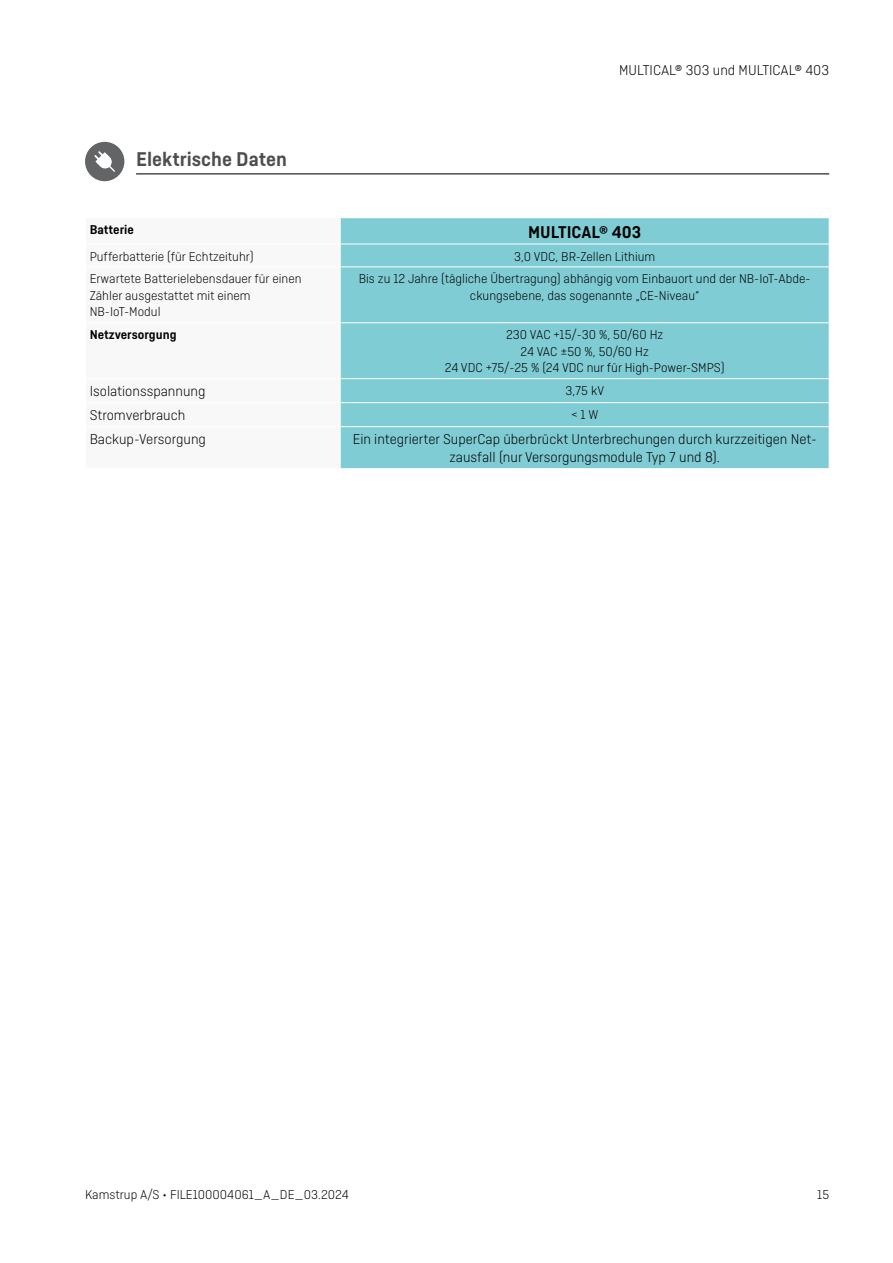
<style>
.page{position:relative;width:893px;height:1263px;background:#fff}
.page>*{position:absolute;margin:0;border:0;box-sizing:border-box;transform-origin:0 0}
.t1{font:600 21px "Ciutadella";color:#4d4d4f}
.t2{font:600 18px "Ciutadella";color:#000}
.t3{font:300 15px/18px "Ciutadella";color:#000;text-align:center}
.t4{font:300 13.5px/16.5px "Ciutadella";color:#000;text-align:center}
.t5{font:600 13.5px "Ciutadella";color:#000}
</style>
<div class="page">
<hr style="left:136px;top:173px;width:693px;height:2px;background:#4d4d4f">
<div style="left:341px;top:218px;width:488px;height:250px;background:#80ccd4"></div>
<hr style="left:340px;top:322px;width:490px;height:1px;background:#fff">
<hr style="left:340px;top:378px;width:490px;height:1px;background:#fff">
<hr style="left:340px;top:402px;width:490px;height:1px;background:#fff">
<svg style="left:340px;top:379px;width:1px;height:47px"></svg>
<hr style="left:340px;top:426px;width:490px;height:1px;background:#fff">
<hr style="left:340px;top:244px;width:490px;height:1px;background:#fff">
<svg style="left:340px;top:218px;width:1px;height:48px"></svg>
<hr style="left:340px;top:266px;width:490px;height:1px;background:#fff">
<svg style="left:82px;top:139px;width:46px;height:45px"></svg>
<div style="left:85px;top:142px;width:39px;height:39px;background:#636466;border-radius:50%"></div>
<svg style="left:94px;top:151px;width:21px;height:21px"></svg>
<h1 class="t1" style="left:136px;top:147px;width:152px">Elektrische Daten</h1>
<p class="t3" style="left:619px;top:61px;width:212px">MULTICAL® 303 und MULTICAL® 403</p>
<p class="t5" style="left:90px;top:222px;width:46px">Batterie</p>
<h2 class="t2" style="left:528px;top:221px;width:115px">MULTICAL® 403</h2>
<p class="t4" style="left:90px;top:248px;width:165px">Pufferbatterie (für Echtzeituhr)</p>
<p class="t4" style="left:514px;top:248px;width:143px">3,0 VDC, BR-Zellen Lithium</p>
<p class="t4" style="left:90px;top:271px;width:213px;text-align:left">Erwartete Batterielebensdauer für einen<br>Zähler ausgestattet mit einem<br>NB-IoT-Modul</p>
<p class="t4" style="left:359px;top:271px;width:453px">Bis zu 12 Jahre (tägliche Übertragung) abhängig vom Einbauort und der NB-IoT-Abde&shy;ckungsebene, das sogenannte „CE-Niveau“</p>
<p class="t5" style="left:90px;top:327px;width:88px">Netzversorgung</p>
<p class="t4" style="left:445px;top:327px;width:281px">230 VAC +15/-30 %, 50/60 Hz<br>24 VAC ±50 %, 50/60 Hz<br>24 VDC +75/-25 % (24 VDC nur für High-Power-SMPS)</p>
<p class="t3" style="left:90px;top:382px;width:117px">Isolationsspannung</p>
<p class="t4" style="left:566px;top:382px;width:40px">3,75 kV</p>
<p class="t3" style="left:90px;top:406px;width:97px">Stromverbrauch</p>
<p class="t4" style="left:571px;top:406px;width:29px">&lt; 1 W</p>
<p class="t3" style="left:90px;top:430px;width:118px">Backup-Versorgung</p>
<p class="t3" style="left:353px;top:430px;width:465px">Ein integrierter SuperCap überbrückt Unterbrechungen durch kurzzeitigen Net&shy;zausfall (nur Versorgungsmodule Typ 7 und 8).</p>
<p class="t4" style="left:85px;top:1186px;width:265px">Kamstrup A/S • FILE100004061_A_DE_03.2024</p>
<p class="t4" style="left:817px;top:1186px;width:13px">15</p>
</div>
